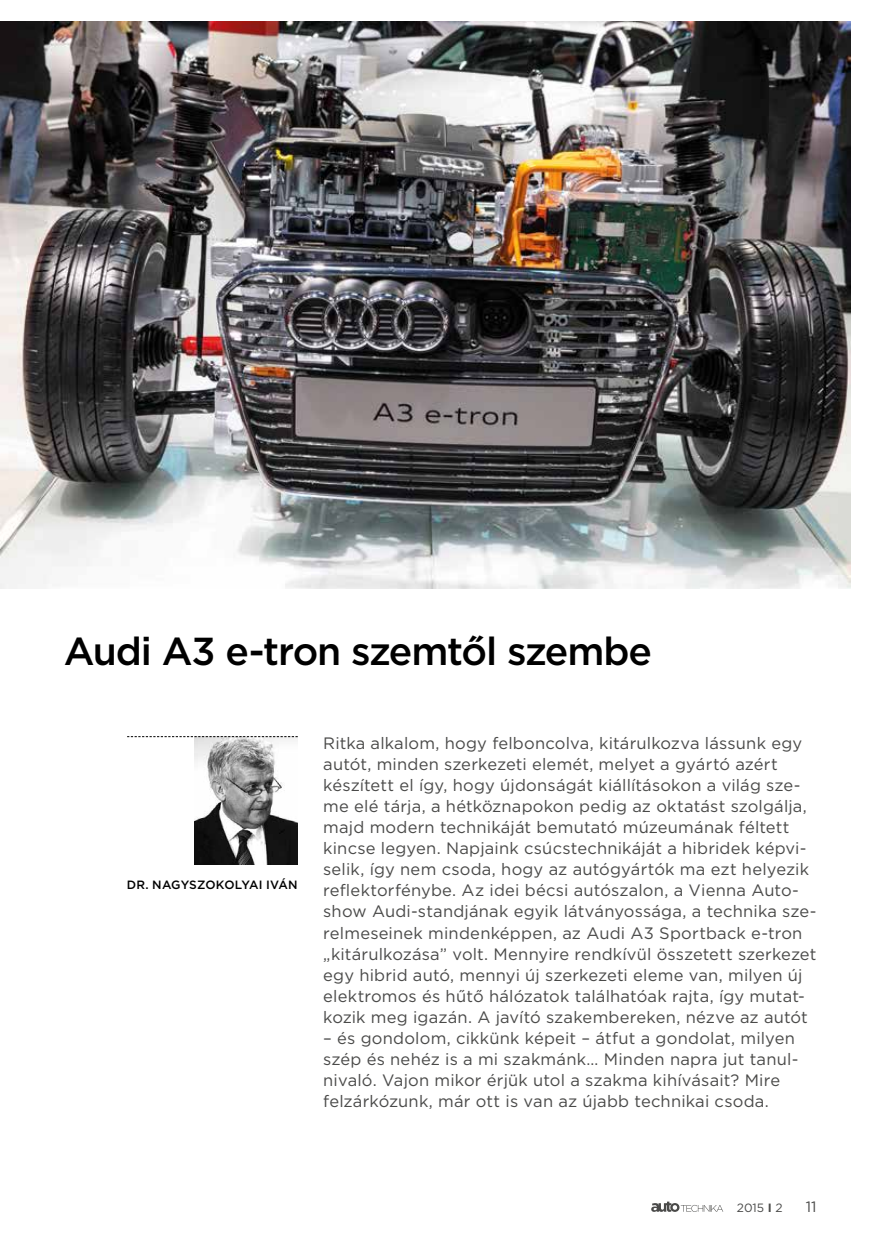
<style>
.page{position:relative;width:872px;height:1246px;background:#fff}
.page>*{position:absolute;margin:0;border:0;box-sizing:border-box;transform-origin:0 0}
.t1{font:500 39px "Gotham";letter-spacing:-.03em;color:#000}
.t2{font:16.5px/21px "Gotham";letter-spacing:.01em;color:#4a4a49}
.t3{font:15px "Gotham";color:#4a4a49}
.t4{font:500 12px "Gotham";letter-spacing:.005em;color:#000}
.t5{font:12px "Gotham";color:#4a4a49}
.s1{font-weight:700}
</style>
<div class="page">
<svg style="left:651px;top:1201px;width:72px;height:11px"></svg>
<img style="left:0;top:21px;width:850px;height:567px">
<img style="left:194px;top:737px;width:104px;height:128px">
<svg style="left:127px;top:736px;width:171px;height:1px"></svg>
<h1 class="t1" style="left:64px;top:626px;width:590px">Audi A3 e-tron szemtől szembe</h1>
<p class="t4" style="left:127px;top:877px;width:173px">DR. NAGYSZOKOLYAI IVÁN</p>
<p class="t2" style="left:323px;top:733px;width:494px">Ritka alkalom, hogy felboncolva, kitárulkozva lássunk egy autót, minden szerkezeti elemét, melyet a gyártó azért készített el így, hogy újdonságát kiállításokon a világ sze&shy;me elé tárja, a hétköznapokon pedig az oktatást szolgálja, majd modern technikáját bemutató múzeumának féltett kincse legyen. Napjaink csúcstechnikáját a hibridek képvi&shy;selik, így nem csoda, hogy az autógyártók ma ezt helyezik reflektorfénybe. Az idei bécsi autószalon, a Vienna Auto&shy;show Audi-standjának egyik látványossága, a technika sze&shy;relmeseinek mindenképpen, az Audi A3 Sportback e-tron „kitárulkozása” volt. Mennyire rendkívül összetett szerkezet egy hibrid autó, mennyi új szerkezeti eleme van, milyen új elektromos és hűtő hálózatok találhatóak rajta, így mutat&shy;kozik meg igazán. A javító szakembereken, nézve az autót</p>
<p class="t2" style="left:323px;top:1027px;width:477px">– és gondolom, cikkünk képeit – átfut a gondolat, milyen szép és nehéz is a mi szakmánk… Minden napra jut tanul&shy;nivaló. Vajon mikor érjük utol a szakma kihívásait? Mire felzárkózunk, már ott is van az újabb technikai csoda.</p>
<p class="t5" style="left:737px;top:1200px;width:47px">2015 <span class="s1">I</span> 2</p>
<p class="t3" style="left:806px;top:1197px;width:12px">11</p>
</div>
